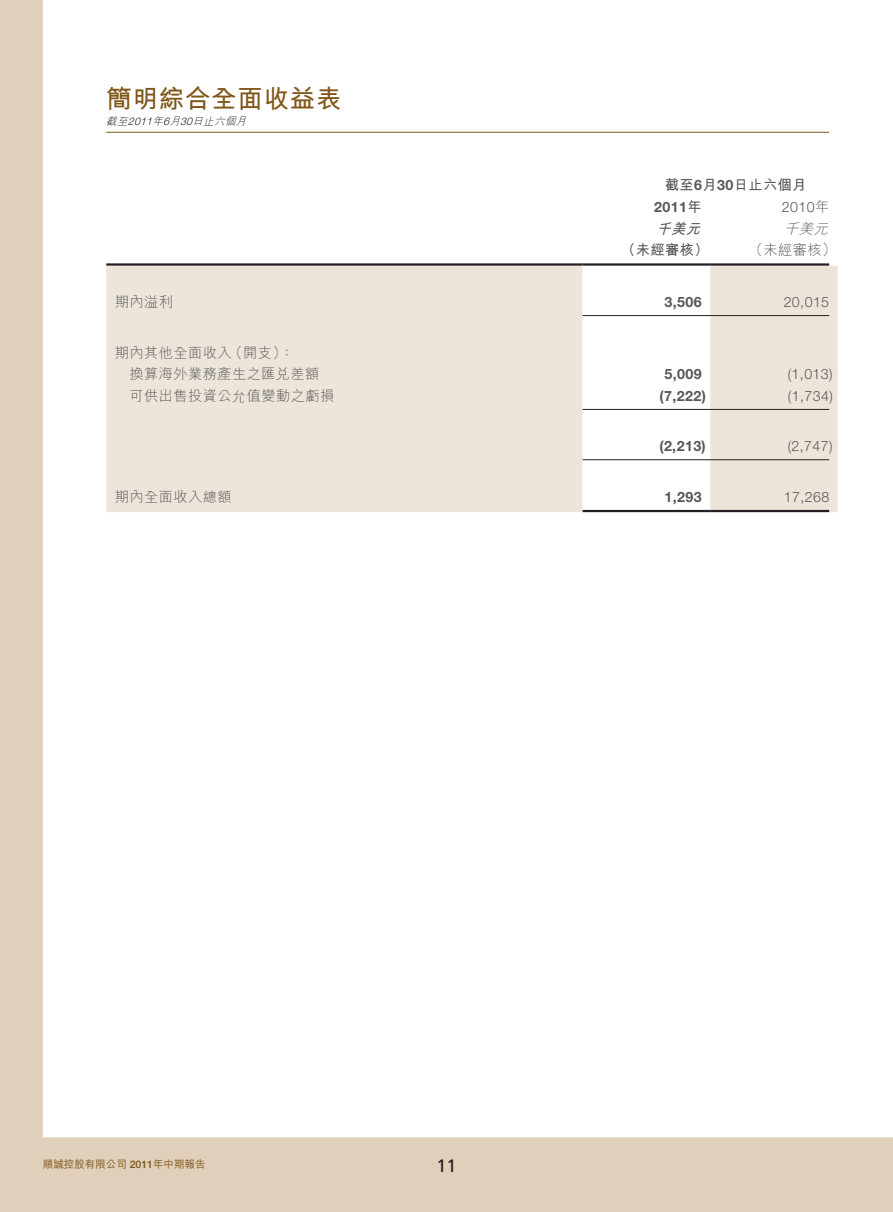
<style>
.page{position:relative;width:893px;height:1212px;background:#dfcfbb}
.page>*{position:absolute;margin:0;border:0;box-sizing:border-box;transform-origin:0 0}
.t1{font:700 25.5px "M Hei HK";letter-spacing:.03em;color:#7f5619}
.t2{font:18px "Frutiger LT Std";color:#231f20}
.t3{font:300 14.25px/21.8px "M Hei HK";letter-spacing:.03em;color:#57585a}
.t4{font:300 14.25px "Helvetica Neue LT Std";letter-spacing:.03em;color:#57585a}
.t5{font:700 14.25px "Helvetica Neue LT Std";letter-spacing:.03em;color:#57585a}
.t6{font:700 14.25px "M Hei HK";letter-spacing:.03em;color:#57585a}
.t7{font:italic 700 14.25px "M Hei HK";color:#57585a}
.t8{font:italic 300 14.25px "M Hei HK";color:#57585a}
.t9{font:500 10.5px "M Hei HK";color:#7f5619}
.t10{font:italic 300 10.5px "M Hei HK";color:#231f20}
.s1{font-family:"Helvetica Neue LT Std"}
.s2{font-family:"M Hei HK"}
</style>
<div class="page">
<div style="left:43px;top:0;width:850px;height:1137px;background:#fff"></div>
<hr style="left:106px;top:132px;width:723px;height:1px;background:#7f5619">
<div style="left:106px;top:266px;width:732px;height:246px;background:#eee5da"></div>
<div style="left:583px;top:266px;width:127px;height:244px;background:#fff"></div>
<hr style="left:106px;top:263px;width:477px;height:3px;background:#231f20">
<hr style="left:583px;top:263px;width:127px;height:3px;background:#231f20">
<hr style="left:710px;top:263px;width:119px;height:3px;background:#231f20">
<hr style="left:583px;top:315px;width:127px;height:1px;background:#231f20">
<hr style="left:710px;top:315px;width:119px;height:1px;background:#231f20">
<hr style="left:583px;top:409px;width:127px;height:1px;background:#231f20">
<hr style="left:710px;top:409px;width:119px;height:1px;background:#231f20">
<hr style="left:583px;top:459px;width:127px;height:1px;background:#231f20">
<hr style="left:710px;top:459px;width:119px;height:1px;background:#231f20">
<hr style="left:583px;top:510px;width:127px;height:2px;background:#231f20">
<hr style="left:710px;top:510px;width:119px;height:2px;background:#231f20">
<h1 class="t1" style="left:106px;top:80px;width:237px">簡明綜合全面收益表</h1>
<p class="t10" style="left:106px;top:113px;width:145px">截至<span class="s1">2011</span>年<span class="s1">6</span>月<span class="s1">30</span>日止六個月</p>
<p class="t6" style="left:665px;top:174px;width:143px">截至<span class="s1">6</span>月<span class="s1">30</span>日止六個月</p>
<p class="t5" style="left:654px;top:198px;width:49px">2011<span class="s2">年</span></p>
<p class="t4" style="left:782px;top:198px;width:49px">2010<span class="s2">年</span></p>
<p class="t7" style="left:657px;top:218px;width:50px">千美元</p>
<p class="t8" style="left:784px;top:218px;width:50px">千美元</p>
<p class="t6" style="left:621px;top:240px;width:89px">（未經審核）</p>
<p class="t3" style="left:749px;top:239px;width:89px">（未經審核）</p>
<p class="t3" style="left:115px;top:291px;width:60px">期內溢利</p>
<p class="t5" style="left:664px;top:293px;width:39px">3,506</p>
<p class="t4" style="left:784px;top:294px;width:47px">20,015</p>
<p class="t3" style="left:129px;top:341px;width:192px;text-indent:-15px">期內其他全面收入（開支）：<br>換算海外業務產生之匯兌差額</p>
<p class="t5" style="left:664px;top:365px;width:39px">5,009</p>
<p class="t4" style="left:788px;top:366px;width:46px">(1,013)</p>
<p class="t3" style="left:130px;top:384px;width:206px">可供出售投資公允值變動之虧損</p>
<p class="t5" style="left:659px;top:387px;width:48px">(7,222)</p>
<p class="t4" style="left:788px;top:387px;width:46px">(1,734)</p>
<p class="t5" style="left:659px;top:438px;width:48px">(2,213)</p>
<p class="t4" style="left:788px;top:438px;width:46px">(2,747)</p>
<p class="t3" style="left:115px;top:485px;width:118px">期內全面收入總額</p>
<p class="t5" style="left:664px;top:488px;width:39px">1,293</p>
<p class="t4" style="left:784px;top:488px;width:47px">17,268</p>
<p class="t9" style="left:43px;top:1156px;width:164px">順誠控股有限公司 <span class="s1">2011</span>年中期報告</p>
<p class="t2" style="left:436px;top:1155px;width:22px">11</p>
</div>
